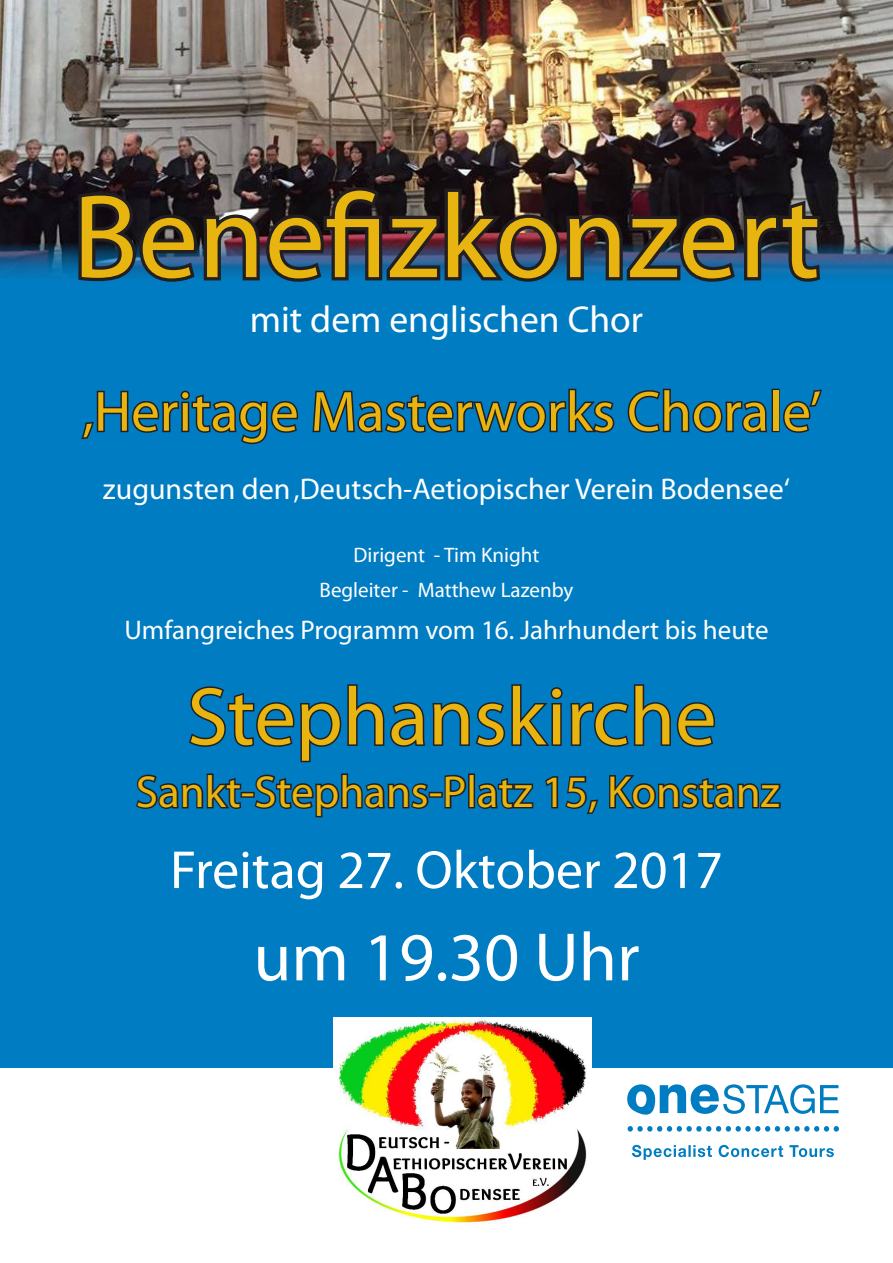
<style>
.page{position:relative;width:893px;height:1263px;background:#fff}
.page>*{position:absolute;margin:0;border:0;box-sizing:border-box;transform-origin:0 0}
.t1{font:120px "Myriad Pro";color:#e8b510}
.t2{font:82.5px "Myriad Pro";color:#e8b510}
.t3{font:69px "Myriad Pro";color:#fff}
.t4{font:57px "Myriad Pro";color:#e8b510}
.t5{font:54px "Myriad Pro";color:#fff}
.t6{font:45px "Myriad Pro";color:#e8b510}
.t7{font:37.5px "Myriad Pro";color:#fff}
.t8{font:30px "Myriad Pro";color:#fff}
.t9{font:27px "Myriad Pro";color:#fff}
.t10{font:21px "Myriad Pro";color:#fff}
</style>
<div class="page">
<div style="left:0;top:0;width:893px;height:1067px;background:#007cc2"></div>
<svg style="left:628px;top:1126px;width:211px;height:5px"></svg>
<svg style="left:627px;top:1084px;width:212px;height:31px"></svg>
<svg style="left:632px;top:1145px;width:202px;height:15px"></svg>
<img style="left:0;top:0;width:893px;height:276px">
<div style="left:394px;top:880px;width:9px;height:10px;border:3px solid #007cc2;border-radius:50%"></div>
<div style="left:436px;top:971px;width:12px;height:11px;border:3px solid #007cc2;border-radius:50%"></div>
<svg style="left:189px;top:684px;width:526px;height:79px"></svg>
<svg style="left:136px;top:773px;width:107px;height:36px"></svg>
<div style="left:241px;top:792px;width:14px;height:6px;border:3px solid #231f20"></div>
<svg style="left:252px;top:773px;width:178px;height:45px"></svg>
<div style="left:429px;top:792px;width:14px;height:6px;border:3px solid #231f20"></div>
<svg style="left:444px;top:774px;width:23px;height:35px"></svg>
<div style="left:468px;top:773px;width:7px;height:35px;border:3px solid #231f20"></div>
<svg style="left:475px;top:776px;width:59px;height:33px"></svg>
<svg style="left:545px;top:776px;width:54px;height:39px"></svg>
<svg style="left:609px;top:775px;width:172px;height:34px"></svg>
<div style="left:282px;top:305px;width:7px;height:7px;border:3px solid #007cc2;border-radius:50%"></div>
<div style="left:460px;top:305px;width:7px;height:7px;border:3px solid #007cc2;border-radius:50%"></div>
<svg style="left:81px;top:388px;width:741px;height:57px"></svg>
<img style="left:74px;top:184px;width:750px;height:98px">
<img style="left:334px;top:1017px;width:258px;height:206px">
<p class="t1" style="left:73px;top:163px;width:749px">Benefizkonzert</p>
<p class="t7" style="left:250px;top:296px;width:395px">mit dem englischen Chor</p>
<p class="t4" style="left:82px;top:376px;width:741px">‚Heritage Masterworks Chorale’</p>
<p class="t8" style="left:103px;top:471px;width:688px">zugunsten den ‚Deutsch-Aetiopischer Verein Bodensee‘</p>
<p class="t10" style="left:353px;top:542px;width:187px">Dirigent - Tim Knight</p>
<p class="t10" style="left:320px;top:577px;width:255px">Begleiter - Matthew Lazenby</p>
<p class="t9" style="left:124px;top:613px;width:646px">Umfangreiches Programm vom 16. Jahrhundert bis heute</p>
<p class="t2" style="left:187px;top:666px;width:531px">Stephanskirche</p>
<p class="t6" style="left:136px;top:764px;width:645px">Sankt-Stephans-Platz 15, Konstanz</p>
<p class="t5" style="left:170px;top:837px;width:554px">Freitag 27. Oktober 2017</p>
<p class="t3" style="left:253px;top:915px;width:388px">um 19.30 Uhr</p>
</div>
